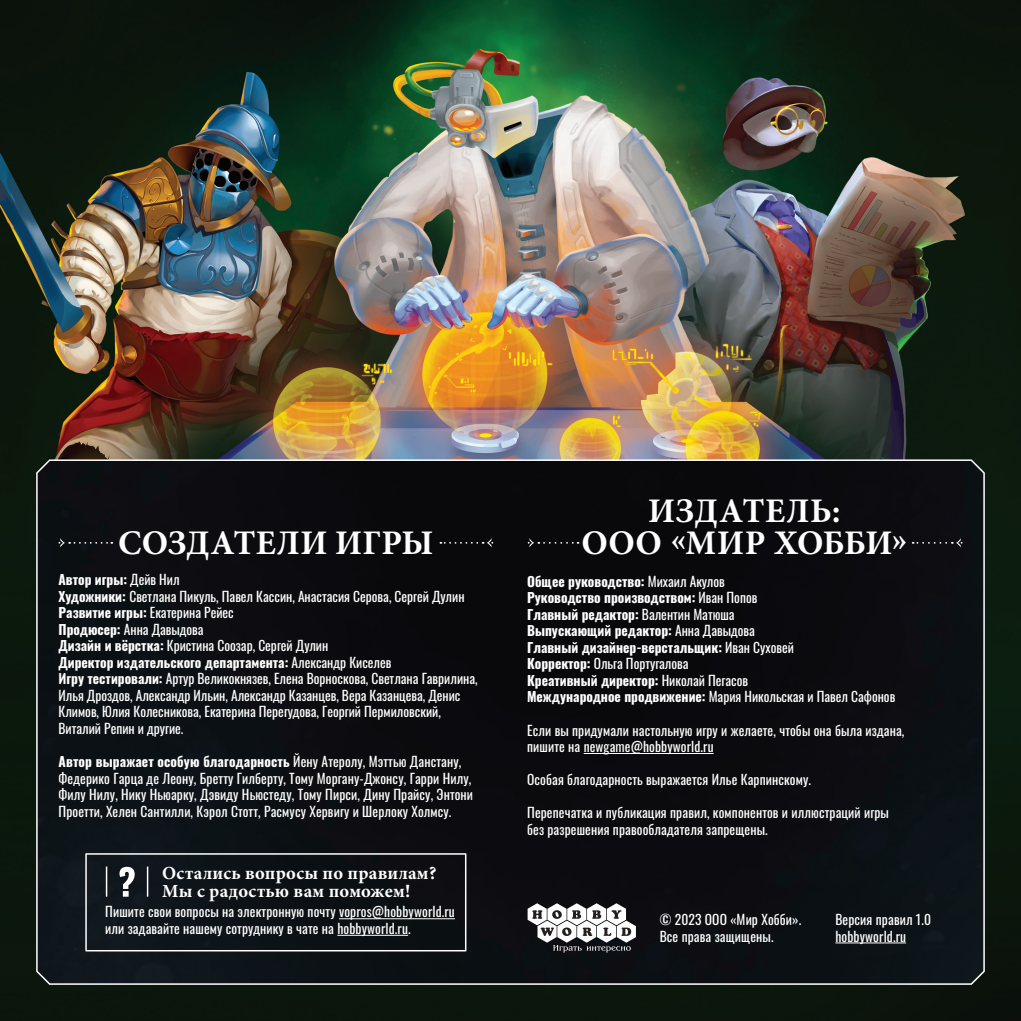
<style>
.page{position:relative;width:1021px;height:1021px;background:#fff}
.page>*{position:absolute;margin:0;border:0;box-sizing:border-box;transform-origin:0 0}
.z1{font:700 34.5px/31.5px "Minion Pro";letter-spacing:.01em;color:#fff;text-align:center}
.t1{font:700 18.45px "Minion Pro";letter-spacing:.01em;color:#fff}
.list{font:13.5px/16.5px "Oswald";letter-spacing:.01em;color:#fff}
.list-2{font:700 13.5px "Oswald";color:#fff}
.s1{font-weight:400}
.s2{font-weight:700}
</style>
<div class="page">
<img style="left:0;top:0;width:1020px;height:1020px">
<svg style="left:35px;top:458px;width:950px;height:527px;background:#0e0f13"></svg>
<hr style="left:583px;top:753px;width:130px;height:1px;background:#fff">
<svg style="left:59px;top:538px;width:53px;height:9px"></svg>
<svg style="left:440px;top:538px;width:53px;height:9px"></svg>
<svg style="left:527px;top:538px;width:51px;height:9px"></svg>
<svg style="left:912px;top:538px;width:50px;height:9px"></svg>
<div style="left:85px;top:853px;width:381px;height:98px;border:2px solid #fff"></div>
<hr style="left:339px;top:918px;width:116px;height:1px;background:#fff">
<hr style="left:337px;top:934px;width:71px;height:1px;background:#fff">
<svg style="left:119px;top:866px;width:16px;height:30px"></svg>
<hr style="left:147px;top:866px;width:1px;height:30px;background:#fff">
<hr style="left:106px;top:866px;width:1px;height:30px;background:#fff">
<svg style="left:527px;top:903px;width:109px;height:49px"></svg>
<hr style="left:835px;top:942px;width:71px;height:1px;background:#fff">
<p class="z1" style="left:118px;top:526px;width:317px">СОЗДАТЕЛИ ИГРЫ</p>
<p class="list-2" style="left:58px;top:567px;width:122px">Автор игры: <span class="s1">Дейв Нил</span></p>
<p class="list" style="left:58px;top:586px;width:407px"><span class="s2">Художники:</span> Светлана Пикуль, Павел Кассин, Анастасия Серова, Сергей Дулин</p>
<p class="list" style="left:58px;top:603px;width:177px"><span class="s2">Развитие игры:</span> Екатерина Рейес</p>
<p class="list" style="left:58px;top:619px;width:146px"><span class="s2">Продюсер:</span> Анна Давыдова</p>
<p class="list" style="left:58px;top:636px;width:271px"><span class="s2">Дизайн и вёрстка:</span> Кристина Соозар, Сергей Дулин</p>
<p class="list-2" style="left:58px;top:650px;width:334px">Директор издательского департамента: <span class="s1">Александр Киселев</span></p>
<p class="list" style="left:58px;top:669px;width:420px"><span class="s2">Игру тестировали:</span> Артур Великокнязев, Елена Ворноскова, Светлана Гаврилина, Илья Дроздов, Александр Ильин, Александр Казанцев, Вера Казанцева, Денис Климов, Юлия Колесникова, Екатерина Перегудова, Георгий Пермиловский, Виталий Репин и другие.</p>
<p class="list" style="left:58px;top:752px;width:416px"><span class="s2">Автор выражает особую благодарность</span> Йену Атеролу, Мэттью Данстану, Федерико Гарца де Леону, Бретту Гилберту, Тому Моргану-Джонсу, Гарри Нилу, Филу Нилу, Нику Ньюарку, Дэвиду Ньюстеду, Тому Пирси, Дину Прайсу, Энтони Проетти, Хелен Сантилли, Кэрол Стотт, Расмусу Хервигу и Шерлоку Холмсу.</p>
<p class="z1" style="left:581px;top:495px;width:327px">ИЗДАТЕЛЬ:<br>ООО «МИР ХОББИ»</p>
<p class="list-2" style="left:527px;top:569px;width:199px">Общее руководство: <span class="s1">Михаил Акулов</span></p>
<p class="list-2" style="left:527px;top:585px;width:232px">Руководство производством: <span class="s1">Иван Попов</span></p>
<p class="list-2" style="left:527px;top:602px;width:209px">Главный редактор: <span class="s1">Валентин Матюша</span></p>
<p class="list-2" style="left:527px;top:618px;width:229px">Выпускающий редактор: <span class="s1">Анна Давыдова</span></p>
<p class="list-2" style="left:527px;top:635px;width:268px">Главный дизайнер-верстальщик: <span class="s1">Иван Суховей</span></p>
<p class="list" style="left:527px;top:654px;width:163px"><span class="s2">Корректор:</span> Ольга Португалова</p>
<p class="list-2" style="left:527px;top:668px;width:222px">Креативный директор: <span class="s1">Николай Пегасов</span></p>
<p class="list" style="left:527px;top:687px;width:369px"><span class="s2">Международное продвижение:</span> Мария Никольская и Павел Сафонов</p>
<p class="list" style="left:527px;top:720px;width:379px">Если вы придумали настольную игру и желаете, чтобы она была издана, пишите на newgame@hobbyworld.ru</p>
<p class="list" style="left:527px;top:770px;width:285px">Особая благодарность выражается Илье Карпинскому.</p>
<p class="list" style="left:527px;top:803px;width:363px">Перепечатка и публикация правил, компонентов и иллюстраций игры без разрешения правообладателя запрещены.</p>
<p class="t1" style="left:162px;top:859px;width:276px">Остались вопросы по правилам?</p>
<p class="t1" style="left:162px;top:877px;width:250px">Мы с радостью вам поможем!</p>
<p class="list" style="left:105px;top:902px;width:351px">Пишите свои вопросы на электронную почту vopros@hobbyworld.ru или задавайте нашему сотруднику в чате на hobbyworld.ru.</p>
<p class="list" style="left:835px;top:909px;width:97px">Версия правил 1.0</p>
<p class="list" style="left:659px;top:909px;width:143px">© 2023 ООО «Мир Хобби».</p>
<p class="list" style="left:659px;top:926px;width:115px">Все права защищены.</p>
<p class="list" style="left:835px;top:926px;width:72px">hobbyworld.ru</p>
</div>
